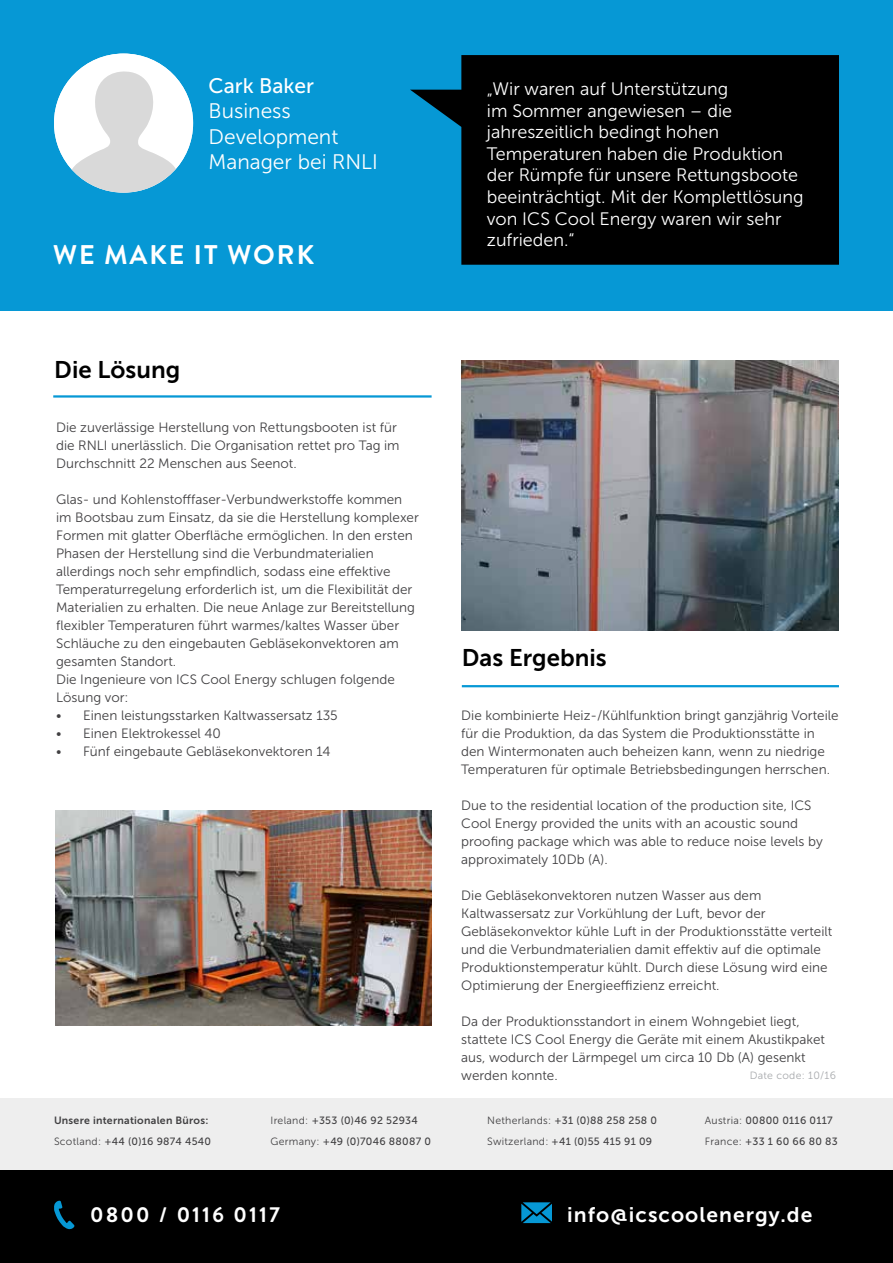
<style>
.page{position:relative;width:893px;height:1263px;background:#fff}
.page>*{position:absolute;margin:0;border:0;box-sizing:border-box;transform-origin:0 0}
.t1{font:700 27px "Brandon Text";letter-spacing:.07em;color:#fff}
.t2{font:24px "Museo Sans 700";color:#000}
.t3{font:21px/25.2px "Museo Sans 300";color:#fff}
.t4{font:21px "Museo Sans 700";letter-spacing:.05em;color:#fff}
.t5{font:700 21px "Brandon Text";letter-spacing:.1em;color:#fff}
.t6{font:21px "Museo Sans 500";color:#fff}
.t7{font:18px/21.6px "Museo Sans 300";color:#fff}
.t8{font:13.5px/18px "Museo Sans 300";color:#414042}
.t9{font:10.5px/21px "Museo Sans 500";letter-spacing:.025em;color:#414042}
.t10{font:10.5px "Museo Sans 700";letter-spacing:.025em;color:#414042}
.t11{font:10.5px "Museo Sans 300";letter-spacing:.025em;color:#a7a9ac}
.s1{font-family:"Museo Sans 300"}
</style>
<div class="page">
<div style="left:0;top:0;width:893px;height:310px;background:#0698d5"></div>
<svg style="left:410px;top:55px;width:429px;height:210px;background:#001219"></svg>
<div style="left:0;top:1098px;width:893px;height:72px;background:#eee"></div>
<hr style="left:462px;top:685px;width:377px;height:2px;background:#0698d5">
<hr style="left:53px;top:395px;width:379px;height:3px;background:#0698d5">
<div style="left:0;top:1170px;width:893px;height:93px;background:#000"></div>
<svg style="left:521px;top:1202px;width:31px;height:21px"></svg>
<svg style="left:54px;top:1200px;width:21px;height:29px"></svg>
<img style="left:55px;top:810px;width:377px;height:216px">
<img style="left:461px;top:360px;width:378px;height:270px">
<svg style="left:54px;top:54px;width:139px;height:139px"></svg>
<h3 class="t6" style="left:209px;top:74px;width:107px">Cark Baker</h3>
<h3 class="t3" style="left:209px;top:99px;width:171px">Business<br>Development<br>Manager bei RNLI</h3>
<h1 class="t1" style="left:53px;top:236px;width:262px">WE MAKE IT WORK</h1>
<h2 class="t2" style="left:54px;top:356px;width:127px">Die Lösung</h2>
<p class="t8" style="left:56px;top:418px;width:345px">Die zuverlässige Herstellung von Rettungsbooten ist für die RNLI unerlässlich. Die Organisation rettet pro Tag im<br>Durchschnitt 22 Menschen aus Seenot.</p>
<p class="t8" style="left:56px;top:490px;width:364px">Glas- und Kohlenstofffaser-Verbundwerkstoffe kommen im Bootsbau zum Einsatz, da sie die Herstellung komplexer Formen mit glatter Oberfläche ermöglichen. In den ersten Phasen der Herstellung sind die Verbundmaterialien allerdings noch sehr empfindlich, sodass eine effektive Temperaturregelung erforderlich ist, um die Flexibilität der Materialien zu erhalten. Die neue Anlage zur Bereitstellung flexibler Temperaturen führt warmes/kaltes Wasser über Schläuche zu den eingebauten Gebläsekonvektoren am gesamten Standort.<br>Die Ingenieure von ICS Cool Energy schlugen folgende Lösung vor:</p>
<p class="t8" style="left:56px;top:706px;width:283px">• Einen leistungsstarken Kaltwassersatz 135</p>
<p class="t8" style="left:56px;top:724px;width:166px">• Einen Elektrokessel 40</p>
<p class="t8" style="left:56px;top:742px;width:276px">• Fünf eingebaute Gebläsekonvektoren 14</p>
<p class="t7" style="left:487px;top:78px;width:318px">„Wir waren auf Unterstützung<br>im Sommer angewiesen – die jahreszeitlich bedingt hohen<br>Temperaturen haben die Produktion der Rümpfe für unsere Rettungsboote beeinträchtigt. Mit der Komplettlösung von ICS Cool Energy waren wir sehr zufrieden.“</p>
<h2 class="t2" style="left:462px;top:644px;width:146px">Das Ergebnis</h2>
<p class="t8" style="left:461px;top:706px;width:379px">Die kombinierte Heiz-/Kühlfunktion bringt ganzjährig Vorteile für die Produktion, da das System die Produktionsstätte in den Wintermonaten auch beheizen kann, wenn zu niedrige Temperaturen für optimale Betriebsbedingungen herrschen.</p>
<p class="t8" style="left:461px;top:796px;width:363px">Due to the residential location of the production site, ICS Cool Energy provided the units with an acoustic sound proofing package which was able to reduce noise levels by approximately 10Db (A).</p>
<p class="t8" style="left:461px;top:886px;width:373px">Die Gebläsekonvektoren nutzen Wasser aus dem Kaltwassersatz zur Vorkühlung der Luft, bevor der Gebläsekonvektor kühle Luft in der Produktionsstätte verteilt und die Verbundmaterialien damit effektiv auf die optimale Produktionstemperatur kühlt. Durch diese Lösung wird eine Optimierung der Energieeffizienz erreicht.</p>
<p class="t8" style="left:461px;top:1012px;width:365px">Da der Produktionsstandort in einem Wohngebiet liegt, stattete ICS Cool Energy die Geräte mit einem Akustikpaket aus, wodurch der Lärmpegel um circa 10 Db (A) gesenkt werden konnte.</p>
<p class="t11" style="left:750px;top:1070px;width:88px">Date code: 10/16</p>
<p class="t10" style="left:54px;top:1114px;width:156px">Unsere internationalen Büros:</p>
<p class="t9" style="left:54px;top:1131px;width:159px"><span class="s1">Scotland:</span> +44 (0)16 9874 4540</p>
<p class="t9" style="left:271px;top:1110px;width:162px"><span class="s1">Ireland:</span> +353 (0)46 92 52934<br><span class="s1">Germany:</span> +49 (0)7046 88087 0</p>
<p class="t9" style="left:487px;top:1110px;width:171px"><span class="s1">Netherlands:</span> +31 (0)88 258 258 0<br><span class="s1">Switzerland:</span> +41 (0)55 415 91 09</p>
<p class="t9" style="left:705px;top:1110px;width:134px"><span class="s1">Austria:</span> 00800 0116 0117<br><span class="s1">France:</span> +33 1 60 66 80 83</p>
<h3 class="t5" style="left:90px;top:1200px;width:191px">0800 / 0116 0117</h3>
<h3 class="t4" style="left:567px;top:1203px;width:247px">info@icscoolenergy.de</h3>
</div>
